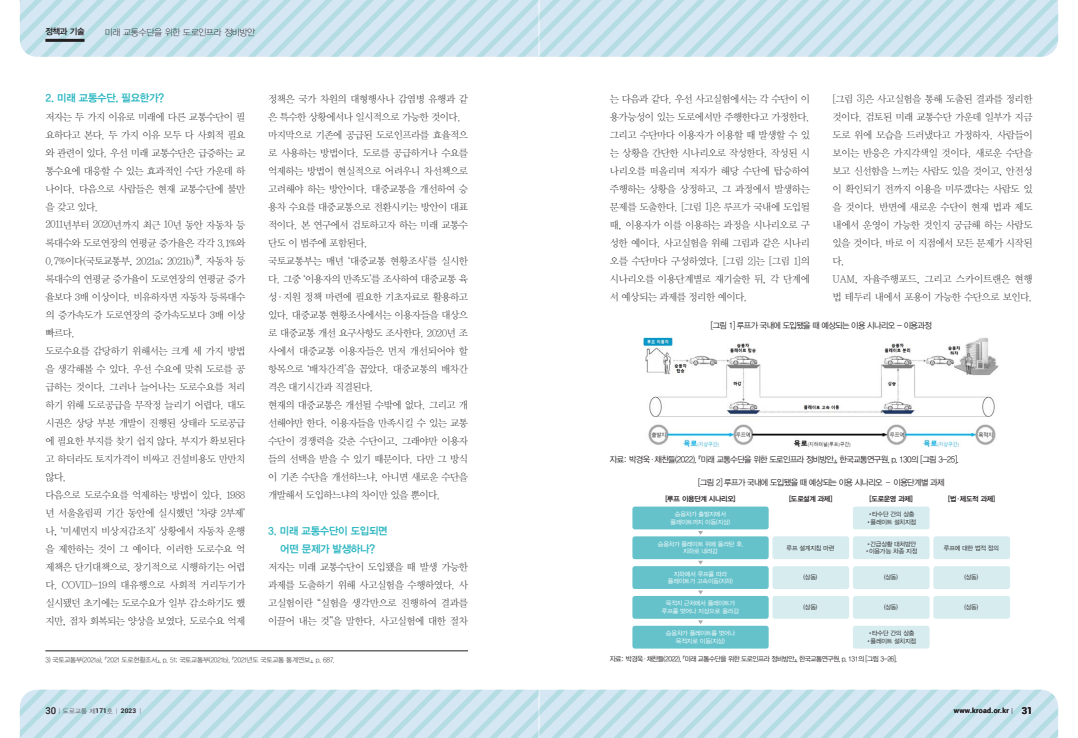
<style>
.page{position:relative;width:1078px;height:738px;background:#fff}
.page>*{position:absolute;margin:0;border:0;box-sizing:border-box;transform-origin:0 0}
.t1{font:10.5px/18px "YDVYGO Std 34";letter-spacing:-.03em;color:#2cb6c1;text-align:center}
.t2{font:10px/18px "YDVY Mj O Std 11";letter-spacing:-.05em;color:#231f20}
.t3{font:500 9.5px "Roboto";color:#231f20}
.t4{font:9px "YDVYGO Std 31";letter-spacing:-.055em;color:#231f20}
.t5{font:8.5px "YDVYGO Std 32";letter-spacing:-.07em;color:#231f20;scale:.95 1}
.t6{font:8.5px "YDVYGO Std 34";color:#231f20}
.t7{font:7.1px "YDVYGO Std 14";letter-spacing:-.05em;color:#231f20}
.t8{font:7px "YDVYGO Std 12";letter-spacing:-.03em;color:#57585a;scale:.95 1}
.t9{font:7px "YDVYGO Std 32";letter-spacing:-.07em;color:#231f20;scale:.95 1}
.t10{font:500 7px "Roboto";letter-spacing:.04em;color:#231f20}
.t11{font:700 6.5px "Roboto";letter-spacing:.01em;color:#231f20}
.t12{font:6.3px/7.5px "YDVYGO Std 12";letter-spacing:-.03em;color:#fff;text-align:center}
.t13{font:6.3px "YDVYGO Std 12";letter-spacing:-.03em;color:#231f20}
.t14{font:5.8px "YDVYGO Std 13";color:#231f20;scale:.95 1}
.s1{font-family:"YDVYGO Std 11";font-weight:400}
.s2{font-family:"YDVYGO Std 11";font-weight:400;font-size:6.5px}
.s3{font-weight:700;font-size:9.5px}
</style>
<div class="page">
<svg style="left:20px;top:689px;width:1037px;height:48px;background:#cbe3ee"></svg>
<svg style="left:20px;top:0;width:1037px;height:57px;background:#cae3ee"></svg>
<hr style="left:45px;top:650px;width:423px;height:1px;background:#231f20">
<img style="left:643px;top:337px;width:355px;height:110px">
<div style="left:632px;top:506px;width:136px;height:23px;background:#65c2cb;border-radius:3px"></div>
<div style="left:852px;top:506px;width:77px;height:23px;background:#d7ecef;border-radius:3px"></div>
<div style="left:632px;top:625px;width:136px;height:23px;background:#65c2cb;border-radius:3px"></div>
<div style="left:852px;top:625px;width:77px;height:23px;background:#d7ecef;border-radius:3px"></div>
<div style="left:632px;top:536px;width:136px;height:22px;background:#65c2cb;border-radius:3px"></div>
<div style="left:772px;top:536px;width:76px;height:22px;background:#d7ecef;border-radius:3px"></div>
<div style="left:852px;top:536px;width:77px;height:22px;background:#d7ecef;border-radius:3px"></div>
<div style="left:933px;top:536px;width:76px;height:22px;background:#d7ecef;border-radius:3px"></div>
<div style="left:632px;top:565px;width:136px;height:23px;background:#65c2cb;border-radius:3px"></div>
<div style="left:772px;top:565px;width:76px;height:23px;background:#d7ecef;border-radius:3px"></div>
<div style="left:852px;top:565px;width:77px;height:23px;background:#d7ecef;border-radius:3px"></div>
<div style="left:933px;top:565px;width:76px;height:23px;background:#d7ecef;border-radius:3px"></div>
<div style="left:632px;top:595px;width:136px;height:23px;background:#65c2cb;border-radius:3px"></div>
<div style="left:772px;top:595px;width:76px;height:23px;background:#d7ecef;border-radius:3px"></div>
<div style="left:852px;top:595px;width:77px;height:23px;background:#d7ecef;border-radius:3px"></div>
<div style="left:933px;top:595px;width:76px;height:23px;background:#d7ecef;border-radius:3px"></div>
<svg style="left:698px;top:531px;width:5px;height:3px"></svg>
<svg style="left:698px;top:560px;width:5px;height:4px"></svg>
<svg style="left:698px;top:590px;width:5px;height:4px"></svg>
<svg style="left:698px;top:620px;width:5px;height:3px"></svg>
<hr style="left:45px;top:39px;width:39px;height:3px;background:#231f20">
<p class="t6" style="left:45px;top:27px;width:41px">정책과 기술</p>
<p class="t4" style="left:105px;top:27px;width:152px">미래 교통수단을 위한 도로인프라 정비방안</p>
<p class="t1" style="left:45px;top:89px;width:120px">2. 미래 교통수단, 필요한가?</p>
<p class="t2" style="left:45px;top:108px;width:201px">저자는 두 가지 이유로 미래에 다른 교통수단이 필 요하다고 본다. 두 가지 이유 모두 다 사회적 필요 와 관련이 있다. 우선 미래 교통수단은 급증하는 교 통수요에 대응할 수 있는 효과적인 수단 가운데 하 나이다. 다음으로 사람들은 현재 교통수단에 불만 을 갖고 있다.<br>2011년부터 2020년까지 최근 10년 동안 자동차 등 록대수와 도로연장의 연평균 증가율은 각각 3.1%와<br>0.7%이다(국토교통부, 2021a; 2021b)</p>
<p class="t14" style="left:195px;top:254px;width:6px">3)</p>
<p class="t2" style="left:45px;top:252px;width:201px;text-indent:154px">. 자동차 등 록대수의 연평균 증가율이 도로연장의 연평균 증가 율보다 3배 이상이다. 비유하자면 자동차 등록대수 의 증가속도가 도로연장의 증가속도보다 3배 이상 빠르다.<br>도로수요를 감당하기 위해서는 크게 세 가지 방법 을 생각해볼 수 있다. 우선 수요에 맞춰 도로를 공 급하는 것이다. 그러나 늘어나는 도로수요를 처리 하기 위해 도로공급을 무작정 늘리기 어렵다. 대도 시권은 상당 부분 개발이 진행된 상태라 도로공급 에 필요한 부지를 찾기 쉽지 않다. 부지가 확보된다 고 하더라도 토지가격이 비싸고 건설비용도 만만치 않다.<br>다음으로 도로수요를 억제하는 방법이 있다. 1988 년 서울올림픽 기간 동안에 실시했던 ‘차량 2부제’ 나, ‘미세먼지 비상저감조치’ 상황에서 자동차 운행 을 제한하는 것이 그 예이다. 이러한 도로수요 억 제책은 단기대책으로, 장기적으로 시행하기는 어렵 다. COVID-19의 대유행으로 사회적 거리두기가 실시됐던 초기에는 도로수요가 일부 감소하기도 했 지만, 점차 회복되는 양상을 보였다. 도로수요 억제</p>
<p class="t2" style="left:268px;top:90px;width:201px">정책은 국가 차원의 대형행사나 감염병 유행과 같 은 특수한 상황에서나 일시적으로 가능한 것이다. 마지막으로 기존에 공급된 도로인프라를 효율적으 로 사용하는 방법이다. 도로를 공급하거나 수요를 억제하는 방법이 현실적으로 어려우니 차선책으로 고려해야 하는 방안이다. 대중교통을 개선하여 승 용차 수요를 대중교통으로 전환시키는 방안이 대표 적이다. 본 연구에서 검토하고자 하는 미래 교통수 단도 이 범주에 포함된다.<br>국토교통부는 매년 ‘대중교통 현황조사’를 실시한 다. 그중 ‘이용자의 만족도’를 조사하여 대중교통 육 성·지원 정책 마련에 필요한 기초자료로 활용하고 있다. 대중교통 현황조사에서는 이용자들을 대상으 로 대중교통 개선 요구사항도 조사한다. 2020년 조 사에서 대중교통 이용자들은 먼저 개선되어야 할 항목으로 ‘배차간격’을 꼽았다. 대중교통의 배차간 격은 대기시간과 직결된다.<br>현재의 대중교통은 개선될 수밖에 없다. 그리고 개 선해야만 한다. 이용자들을 만족시킬 수 있는 교통 수단이 경쟁력을 갖춘 수단이고, 그래야만 이용자 들의 선택을 받을 수 있기 때문이다. 다만 그 방식 이 기존 수단을 개선하느냐, 아니면 새로운 수단을 개발해서 도입하느냐의 차이만 있을 뿐이다.</p>
<p class="t1" style="left:268px;top:521px;width:121px">3. 미래 교통수단이 도입되면 어떤 문제가 발생하나?</p>
<p class="t2" style="left:268px;top:558px;width:201px;text-align:justify">저자는 미래 교통수단이 도입됐을 때 발생 가능한 과제를 도출하기 위해 사고실험을 수행하였다. 사 고실험이란 “실험을 생각만으로 진행하여 결과를 이끌어 내는 것”을 말한다. 사고실험에 대한 절차</p>
<p class="t8" style="left:45px;top:655px;width:306px">3) 국토교통부(2021a), 『2021 도로현황조서』, p. 51; 국토교통부(2021b), 『2021년도 국토교통 통계연보』, p. 687.</p>
<p class="t3" style="left:45px;top:703px;width:12px">30</p>
<p class="t11" style="left:59px;top:705px;width:84px"><span class="s1">| 도로교통 제</span>16271<span class="s1">호 |</span> 20213 <span class="s1">|</span></p>
<p class="t2" style="left:609px;top:90px;width:201px;text-align:justify">는 다음과 같다. 우선 사고실험에서는 각 수단이 이 용가능성이 있는 도로에서만 주행한다고 가정한다. 그리고 수단마다 이용자가 이용할 때 발생할 수 있 는 상황을 간단한 시나리오로 작성한다. 작성된 시 나리오를 떠올리며 저자가 해당 수단에 탑승하여 주행하는 상황을 상정하고, 그 과정에서 발생하는 문제를 도출한다. [그림 1]은 루프가 국내에 도입될 때, 이용자가 이를 이용하는 과정을 시나리오로 구 성한 예이다. 사고실험을 위해 그림과 같은 시나리 오를 수단마다 구성하였다. [그림 2]는 [그림 1]의 시나리오를 이용단계별로 재기술한 뒤, 각 단계에 서 예상되는 과제를 정리한 예이다.</p>
<p class="t2" style="left:832px;top:90px;width:201px">[그림 3]은 사고실험을 통해 도출된 결과를 정리한 것이다. 검토된 미래 교통수단 가운데 일부가 지금 도로 위에 모습을 드러냈다고 가정하자. 사람들이 보이는 반응은 가지각색일 것이다. 새로운 수단을 보고 신선함을 느끼는 사람도 있을 것이고, 안전성 이 확인되기 전까지 이용을 미루겠다는 사람도 있 을 것이다. 반면에 새로운 수단이 현재 법과 제도 내에서 운영이 가능한 것인지 궁금해 하는 사람도 있을 것이다. 바로 이 지점에서 모든 문제가 시작된 다.<br>UAM, 자율주행포드, 그리고 스카이트랜은 현행 법 테두리 내에서 포용이 가능한 수단으로 보인다.</p>
<p class="t5" style="left:710px;top:320px;width:234px">[그림 1] 루프가 국내에 도입됐을 때 예상되는 이용 시나리오 - 이용과정</p>
<p class="t5" style="left:609px;top:455px;width:369px">자료: 박경욱·채찬들(2022), 『미래 교통수단을 위한 도로인프라 정비방안』, 한국교통연구원, p. 130의 [그림 3-25].</p>
<p class="t5" style="left:698px;top:478px;width:261px">[그림 2] 루프가 국내에 도입됐을 때 예상되는 이용 시나리오 – 이용단계별 과제</p>
<p class="t7" style="left:665px;top:495px;width:72px">[루프 이용단계 시나리오]</p>
<p class="t7" style="left:789px;top:495px;width:45px">[도로설계 과제]</p>
<p class="t7" style="left:869px;top:495px;width:45px">[도로운영 과제]</p>
<p class="t7" style="left:947px;top:495px;width:49px">[법·제도적 과제]</p>
<p class="t12" style="left:670px;top:510px;width:61px">승용차가 출발지에서 플레이트까지 이동(지상)</p>
<p class="t13" style="left:867px;top:510px;width:48px">•타수단 간의 상충</p>
<p class="t13" style="left:865px;top:518px;width:52px">•플레이트 설치지점</p>
<p class="t12" style="left:657px;top:540px;width:87px">승용차가 플레이트 위에 올라탄 후, 지하로 내려감</p>
<p class="t13" style="left:786px;top:544px;width:49px">루프 설계지침 마련</p>
<p class="t13" style="left:865px;top:540px;width:52px">•긴급상황 대처방안</p>
<p class="t13" style="left:864px;top:548px;width:54px">•이용가능 차종 지정</p>
<p class="t13" style="left:943px;top:544px;width:56px">루프에 대한 법적 정의</p>
<p class="t12" style="left:667px;top:569px;width:67px">지하에서 루프를 따라 플레이트가 고속이동(지하)</p>
<p class="t13" style="left:803px;top:574px;width:15px">(상동)</p>
<p class="t13" style="left:883px;top:574px;width:15px">(상동)</p>
<p class="t13" style="left:964px;top:574px;width:15px">(상동)</p>
<p class="t12" style="left:661px;top:599px;width:79px">목적지 근처에서 플레이트가 루프를 벗어나 지상으로 올라감</p>
<p class="t13" style="left:803px;top:603px;width:15px">(상동)</p>
<p class="t13" style="left:883px;top:603px;width:15px">(상동)</p>
<p class="t13" style="left:964px;top:603px;width:15px">(상동)</p>
<p class="t12" style="left:665px;top:629px;width:70px">승용차가 플레이트를 벗어나 목적지로 이동(지상)</p>
<p class="t13" style="left:867px;top:629px;width:48px">•타수단 간의 상충</p>
<p class="t13" style="left:865px;top:637px;width:52px">•플레이트 설치지점</p>
<p class="t9" style="left:609px;top:655px;width:304px">자료: 박경욱·채찬들(2022), 『미래 교통수단을 위한 도로인프라 정비방안』, 한국교통연구원, p. 131의 [그림 3-26].</p>
<p class="t10" style="left:953px;top:705px;width:80px">www.kroad.or.kr <span class="s2">|</span> <span class="s3">31</span></p>
</div>
